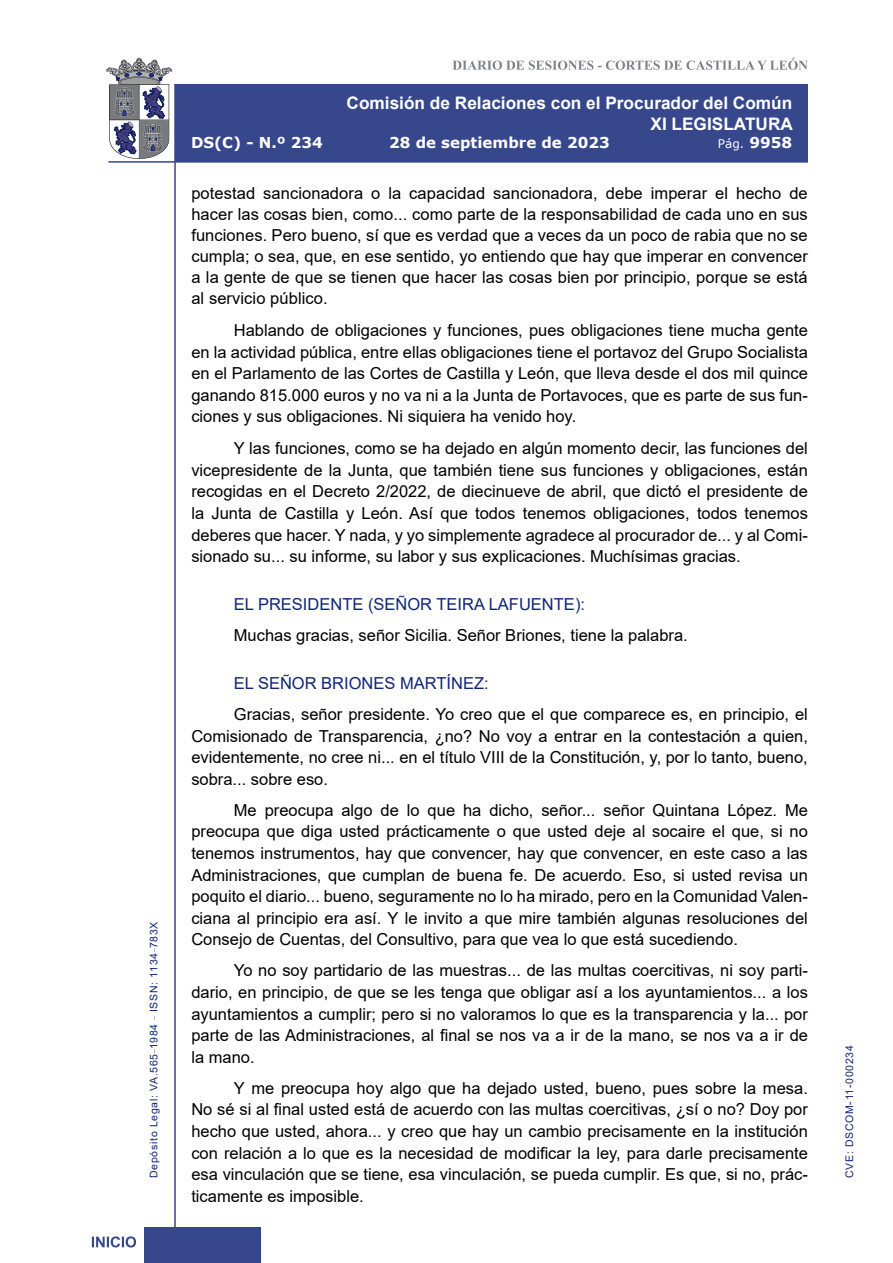
<style>
.page{position:relative;width:893px;height:1263px;background:#fff}
.page>*{position:absolute;margin:0;border:0;box-sizing:border-box;transform-origin:0 0}
.t1{font:700 17.25px/20.7px "Arial";color:#fff;text-align:right}
.t2{font:16.5px/21.6px "Arial";color:#000;text-align:justify}
.Orador{font:16.5px "Arial";color:#122678}
.t3{font:700 15px "Verdana";color:#fff}
.t4{font:12px "Verdana";color:#fff}
.t5{font:10.5px "Arial";letter-spacing:.065em;color:#122678}
.s1{font-weight:700;font-size:15px}
</style>
<div class="page">
<svg style="left:452px;top:58px;width:356px;height:12px"></svg>
<hr style="left:174px;top:84px;width:2px;height:1179px;background:#36478c">
<div style="left:144px;top:1227px;width:117px;height:36px;background:#36478c"></div>
<div style="left:175px;top:84px;width:633px;height:78px;background:#36478c"></div>
<hr style="left:108px;top:161px;width:700px;height:2px;background:#36478c">
<svg style="left:92px;top:1236px;width:44px;height:11px"></svg>
<svg style="left:106px;top:58px;width:66px;height:101px"></svg>
<p class="t5" style="left:146px;top:1178px;width:258px;rotate:-90deg">Depósito Legal: VA.565<sup>_</sup>1984 <sup>_</sup> ISSN: 1134<sup>_</sup>783X</p>
<p class="t1" style="left:347px;top:93px;width:448px">Comisión de Relaciones con el Procurador del Común<br>XI LEGISLATURA</p>
<p class="t3" style="left:191px;top:132px;width:133px">DS(C) - N.º 234</p>
<p class="t3" style="left:389px;top:132px;width:222px">28 de septiembre de 2023</p>
<p class="t4" style="left:718px;top:135px;width:76px">Pág. <span class="s1">9958</span></p>
<p class="t2" style="left:191px;top:183px;width:618px;line-height:21px">potestad sancionadora o la capacidad sancionadora, debe imperar el hecho de hacer las cosas bien, como... como parte de la responsabilidad de cada uno en sus funciones. Pero bueno, sí que es verdad que a veces da un poco de rabia que no se cumpla; o sea, que, en ese sentido, yo entiendo que hay que imperar en convencer a la gente de que se tienen que hacer las cosas bien por principio, porque se está al servicio público.</p>
<p class="t2" style="left:191px;top:319px;width:618px;text-indent:43px">Hablando de obligaciones y funciones, pues obligaciones tiene mucha gente en la actividad pública, entre ellas obligaciones tiene el portavoz del Grupo Socialista en el Parlamento de las Cortes de Castilla y León, que lleva desde el dos mil quince ganando 815.000 euros y no va ni a la Junta de Portavoces, que es parte de sus fun&shy;ciones y sus obligaciones. Ni siquiera ha venido hoy.</p>
<p class="t2" style="left:191px;top:437px;width:618px;text-indent:43px">Y las funciones, como se ha dejado en algún momento decir, las funciones del vicepresidente de la Junta, que también tiene sus funciones y obligaciones, están recogidas en el Decreto 2/2022, de diecinueve de abril, que dictó el presidente de la Junta de Castilla y León. Así que todos tenemos obligaciones, todos tenemos deberes que hacer. Y nada, y yo simplemente agradece al procurador de... y al Comi&shy;sionado su... su informe, su labor y sus explicaciones. Muchísimas gracias.</p>
<p class="Orador" style="left:234px;top:593px;width:353px">EL PRESIDENTE (SEÑOR TEIRA LAFUENTE):</p>
<p class="t2" style="left:234px;top:624px;width:455px">Muchas gracias, señor Sicilia. Señor Briones, tiene la palabra.</p>
<p class="Orador" style="left:234px;top:672px;width:256px">EL SEÑOR BRIONES MARTÍNEZ:</p>
<p class="t2" style="left:191px;top:703px;width:618px;text-indent:43px">Gracias, señor presidente. Yo creo que el que comparece es, en principio, el Comisionado de Transparencia, ¿no? No voy a entrar en la contestación a quien, evidentemente, no cree ni... en el título VIII de la Constitución, y, por lo tanto, bueno, sobra... sobre eso.</p>
<p class="t2" style="left:191px;top:799px;width:618px;text-indent:43px">Me preocupa algo de lo que ha dicho, señor... señor Quintana López. Me preocupa que diga usted prácticamente o que usted deje al socaire el que, si no tenemos instrumentos, hay que convencer, hay que convencer, en este caso a las Administraciones, que cumplan de buena fe. De acuerdo. Eso, si usted revisa un poquito el diario... bueno, seguramente no lo ha mirado, pero en la Comunidad Valen&shy;ciana al principio era así. Y le invito a que mire también algunas resoluciones del Consejo de Cuentas, del Consultivo, para que vea lo que está sucediendo.</p>
<p class="t2" style="left:191px;top:960px;width:618px;text-indent:43px">Yo no soy partidario de las muestras... de las multas coercitivas, ni soy parti&shy;dario, en principio, de que se les tenga que obligar así a los ayuntamientos... a los ayuntamientos a cumplir; pero si no valoramos lo que es la transparencia y la... por parte de las Administraciones, al final se nos va a ir de la mano, se nos va a ir de la mano.</p>
<p class="t2" style="left:191px;top:1077px;width:618px;text-indent:43px">Y me preocupa hoy algo que ha dejado usted, bueno, pues sobre la mesa.<br>No sé si al final usted está de acuerdo con las multas coercitivas, ¿sí o no? Doy por hecho que usted, ahora... y creo que hay un cambio precisamente en la institución con relación a lo que es la necesidad de modificar la ley, para darle precisamente esa vinculación que se tiene, esa vinculación, se pueda cumplir. Es que, si no, prác&shy;ticamente es imposible.</p>
<p class="t5" style="left:842px;top:1178px;width:134px;rotate:-90deg">CVE: DSCOM-11-000234</p>
</div>
